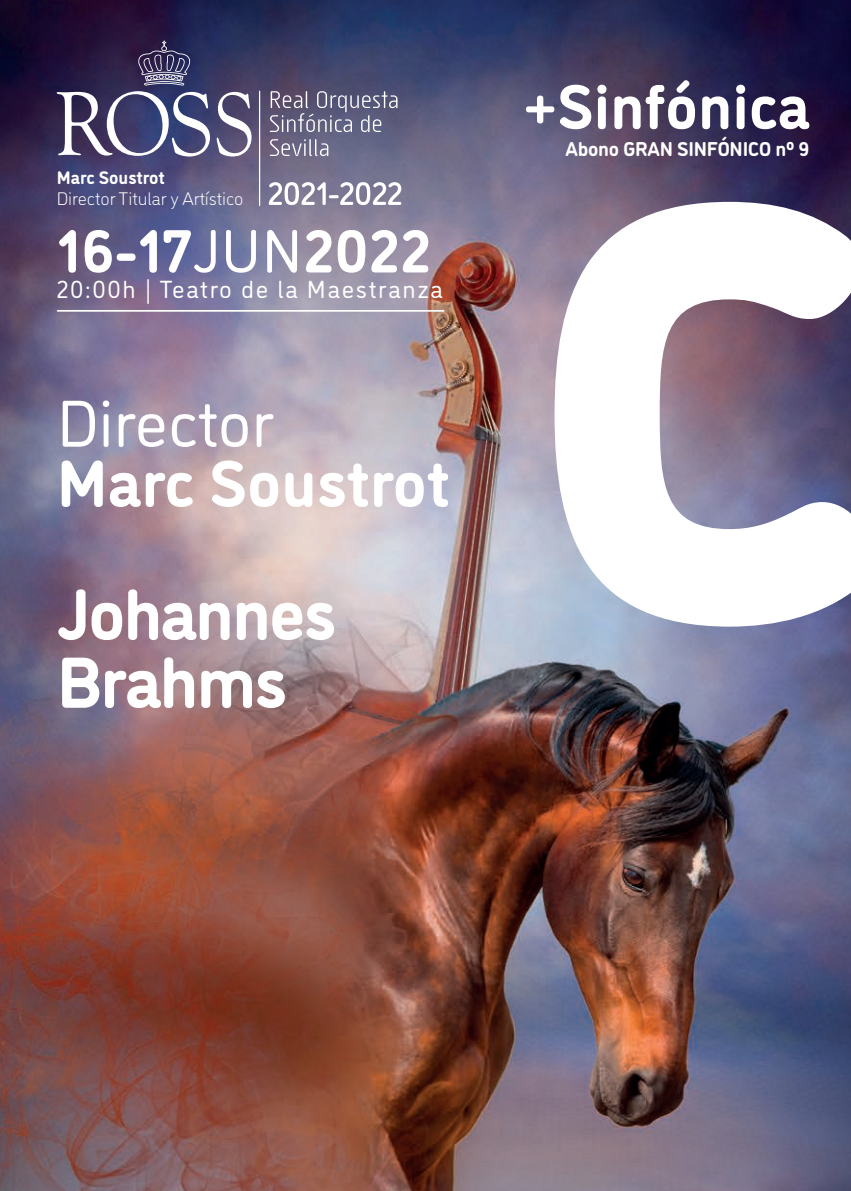
<style>
.page{position:relative;width:851px;height:1191px;background:#fff}
.page>*{position:absolute;margin:0;border:0;box-sizing:border-box;transform-origin:0 0}
.FECHA_Y_LUGAR_CONCIE{font:700 820px "DI Nosaur";color:#fff}
.FECHA_Y_LUGAR_CONCIE-2{font:700 72px/68px "DI Nosaur";letter-spacing:-.03em;color:#fff}
.FECHA_Y_LUGAR_CONCIE-3{font:700 66px/60px "DI Nosaur";color:#fff}
.FECHA_Y_LUGAR_CONCIE-4{font:700 60.8px "DI Nosaur";letter-spacing:.02em;color:#fff}
.FECHA_Y_LUGAR_CONCIE-5{font:24.8px "DI Nosaur";letter-spacing:.07em;color:#fff}
.FECHA_Y_LUGAR_CONCIE-6{font:700 20px "DI Nosaur";letter-spacing:-.01em;color:#fff}
.t1{font:300 18.2px "DI Nosaur";color:#fff}
.t2{font:700 18.2px "DI Nosaur";color:#fff}
.s1{font-weight:400}
</style>
<div class="page">
<img style="left:0;top:0;width:850px;height:1191px">
<hr style="left:58px;top:310px;width:385px;height:2px;background:#fff">
<svg style="left:526px;top:96px;width:28px;height:27px"></svg>
<svg style="left:560px;top:85px;width:31px;height:44px"></svg>
<svg style="left:597px;top:85px;width:9px;height:44px"></svg>
<svg style="left:614px;top:80px;width:81px;height:49px"></svg>
<svg style="left:702px;top:96px;width:26px;height:33px"></svg>
<svg style="left:736px;top:85px;width:9px;height:44px"></svg>
<svg style="left:751px;top:96px;width:58px;height:33px"></svg>
<svg style="left:217px;top:92px;width:34px;height:64px"></svg>
<svg style="left:270px;top:91px;width:127px;height:41px;background:#75738d"></svg>
<svg style="left:270px;top:139px;width:58px;height:17px"></svg>
<hr style="left:259px;top:91px;width:1px;height:115px;background:#fff">
<svg style="left:57px;top:40px;width:153px;height:116px;background:#545075"></svg>
<svg style="left:269px;top:182px;width:132px;height:23px"></svg>
<p class="t2" style="left:57px;top:164px;width:110px">Marc Soustrot</p>
<p class="t1" style="left:57px;top:185px;width:188px">Director Titular y Artístico</p>
<p class="FECHA_Y_LUGAR_CONCIE-4" style="left:57px;top:205px;width:375px">16-17<span class="s1">JUN</span>2022</p>
<p class="FECHA_Y_LUGAR_CONCIE-5" style="left:57px;top:272px;width:387px">20:00h | Teatro de la Maestranza</p>
<p class="FECHA_Y_LUGAR_CONCIE-3" style="left:57px;top:388px;width:394px"><span class="s1">Director<br></span>Marc Soustrot</p>
<p class="FECHA_Y_LUGAR_CONCIE-2" style="left:57px;top:574px;width:282px">Johannes<br>Brahms</p>
<p class="FECHA_Y_LUGAR_CONCIE-6" style="left:565px;top:134px;width:245px">Abono GRAN SINFÓNICO nº 9</p>
<p class="FECHA_Y_LUGAR_CONCIE" style="left:517px;top:-286px;width:375px">c</p>
</div>
